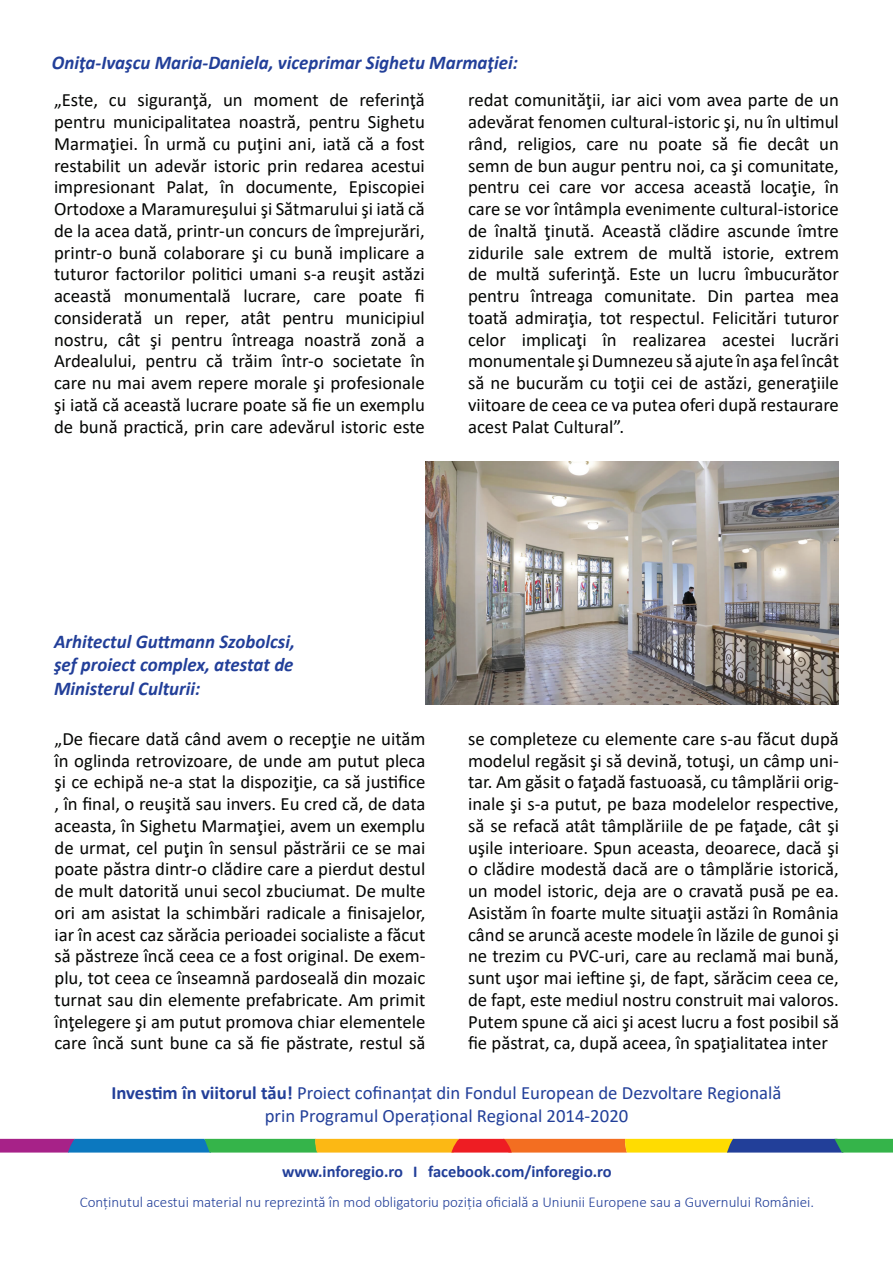
<style>
.page{position:relative;width:893px;height:1263px;background:#fff}
.page>*{position:absolute;margin:0;border:0;box-sizing:border-box;transform-origin:0 0}
.t1{font:italic 700 19.5px/23.2px "Calibri";color:#223f99;text-align:justify}
.t2{font:18.75px/21.8px "Calibri";color:#040503;text-align:justify}
.t3{font:18.75px/22.5px "Calibri";color:#223f99;text-align:center}
.t4{font:700 16.5px "Calibri";color:#223f99}
.t5{font:300 15px "Calibri";color:#223f99}
.s1{font-weight:700}
</style>
<div class="page">
<svg style="left:0;top:1139px;width:893px;height:13px;background:#908451"></svg>
<img style="left:425px;top:462px;width:414px;height:242px">
<p class="t1" style="left:52px;top:50px;width:467px">Oniţa-Ivaşcu Maria-Daniela, viceprimar Sighetu Marmaţiei:</p>
<p class="t2" style="left:54px;top:89px;width:372px">„Este, cu siguranţă, un moment de referinţă pentru municipalitatea noastră, pentru Sighetu Marmaţiei. În urmă cu puţini ani, iată că a fost restabilit un adevăr istoric prin redarea acestui impresionant Palat, în documente, Episcopiei Ortodoxe a Maramureşului şi Sătmarului şi iată că de la acea dată, printr-un concurs de împrejurări, printr-o bună colaborare şi cu bună implicare a tuturor factorilor politici umani s-a reuşit astăzi această monumentală lucrare, care poate fi considerată un reper, atât pentru municipiul nostru, cât şi pentru întreaga noastră zonă a Ardealului, pentru că trăim într-o societate în care nu mai avem repere morale şi profesionale şi iată că această lucrare poate să fie un exemplu de bună practică, prin care adevărul istoric este</p>
<p class="t2" style="left:468px;top:89px;width:372px">redat comunităţii, iar aici vom avea parte de un adevărat fenomen cultural-istoric şi, nu în ultimul rând, religios, care nu poate să fie decât un semn de bun augur pentru noi, ca şi comunitate, pentru cei care vor accesa această locaţie, în care se vor întâmpla evenimente cultural-istorice de înaltă ţinută. Această clădire ascunde îmtre zidurile sale extrem de multă istorie, extrem de multă suferinţă. Este un lucru îmbucurător pentru întreaga comunitate. Din partea mea toată admiraţia, tot respectul. Felicitări tuturor celor implicaţi în realizarea acestei lucrări monumentale şi Dumnezeu să ajute în aşa fel încât să ne bucurăm cu toţii cei de astăzi, generaţiile viitoare de ceea ce va putea oferi după restaurare acest Palat Cultural”.</p>
<p class="t1" style="left:54px;top:629px;width:242px">Arhitectul Guttmann Szobolcsi, şef proiect complex, atestat de Ministerul Culturii:</p>
<p class="t2" style="left:54px;top:727px;width:372px">„De fiecare dată când avem o recepţie ne uităm în oglinda retrovizoare, de unde am putut pleca şi ce echipă ne-a stat la dispoziţie, ca să justifice , în final, o reuşită sau invers. Eu cred că, de data aceasta, în Sighetu Marmaţiei, avem un exemplu de urmat, cel puţin în sensul păstrării ce se mai poate păstra dintr-o clădire care a pierdut destul de mult datorită unui secol zbuciumat. De multe ori am asistat la schimbări radicale a finisajelor, iar în acest caz sărăcia perioadei socialiste a făcut să păstreze încă ceea ce a fost original. De exem&shy;plu, tot ceea ce înseamnă pardoseală din mozaic turnat sau din elemente prefabricate. Am primit înţelegere şi am putut promova chiar elementele care încă sunt bune ca să fie păstrate, restul să</p>
<p class="t2" style="left:468px;top:727px;width:372px">se completeze cu elemente care s-au făcut după modelul regăsit şi să devină, totuşi, un câmp uni&shy;tar. Am găsit o faţadă fastuoasă, cu tâmplării orig&shy;inale şi s-a putut, pe baza modelelor respective, să se refacă atât tâmplăriile de pe faţade, cât şi uşile interioare. Spun aceasta, deoarece, dacă şi o clădire modestă dacă are o tâmplărie istorică, un model istoric, deja are o cravată pusă pe ea.<br>Asistăm în foarte multe situaţii astăzi în România când se aruncă aceste modele în lăzile de gunoi şi ne trezim cu PVC-uri, care au reclamă mai bună, sunt uşor mai ieftine şi, de fapt, sărăcim ceea ce, de fapt, este mediul nostru construit mai valoros.<br>Putem spune că aici şi acest lucru a fost posibil să fie păstrat, ca, după aceea, în spaţialitatea inter</p>
<p class="t3" style="left:111px;top:1081px;width:671px"><span class="s1">Investim în viitorul tău!</span> Proiect cofinanțat din Fondul European de Dezvoltare Regională prin Programul Operațional Regional 2014-2020</p>
<p class="t4" style="left:282px;top:1160px;width:331px">www.inforegio.ro I facebook.com/inforegio.ro</p>
<p class="t5" style="left:80px;top:1192px;width:736px">Conținutul acestui material nu reprezintă în mod obligatoriu poziția oficială a Uniunii Europene sau a Guvernului României.</p>
</div>
